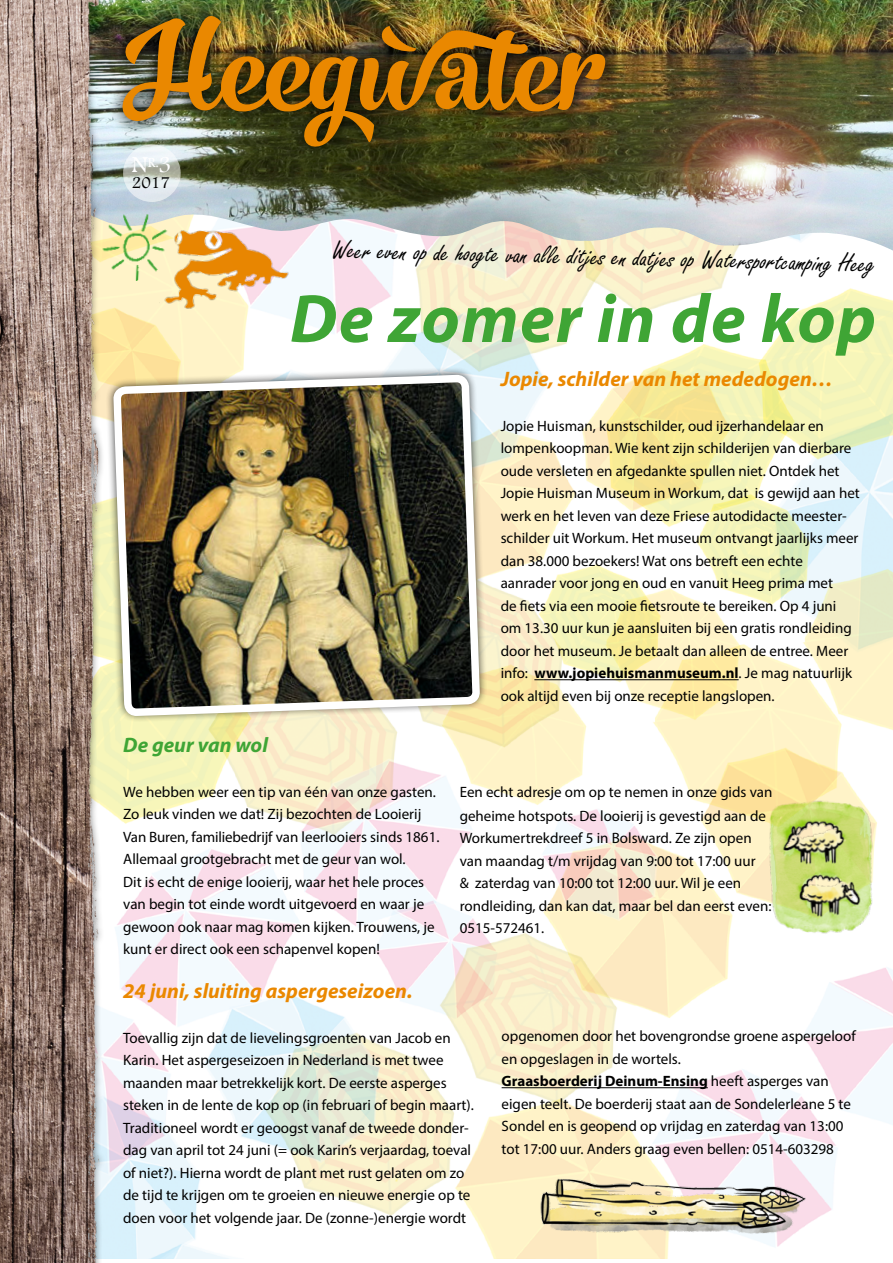
<style>
.page{position:relative;width:893px;height:1263px;background:#fff}
.page>*{position:absolute;margin:0;border:0;box-sizing:border-box;transform-origin:0 0}
.t1{font:115.2px "No.Seven";color:#ea8800}
.t2{font:italic 700 69px "Myriad Pro";letter-spacing:.02em;color:#3fa535}
.t3{font:27.3px "Freestyle Script";color:#000}
.t4{font:23.7px "Footlight MT Light";color:#fff}
.t5{font:italic 700 21px "Myriad Pro";color:#ea8800}
.t6{font:italic 700 21px "Myriad Pro";color:#3fa535}
.t7{font:17.25px "Footlight MT Light";color:#000}
.t8{font:15px/22.5px "Myriad Pro";color:#000}
.s1{font-weight:700}
</style>
<div class="page">
<img style="left:123px;top:251px;width:770px;height:1007px">
<img style="left:123px;top:0;width:770px;height:251px">
<img style="left:0;top:0;width:123px;height:1263px">
<img style="left:146px;top:217px;width:148px;height:94px">
<hr style="left:534px;top:679px;width:205px;height:1px;background:#000">
<img style="left:107px;top:1px;width:513px;height:161px">
<svg style="left:123px;top:144px;width:58px;height:58px;background:#d4dad8"></svg>
<hr style="left:502px;top:1087px;width:206px;height:1px;background:#000">
<svg style="left:105px;top:366px;width:384px;height:359px"></svg>
<img style="left:117px;top:378px;width:359px;height:755px">
<img style="left:763px;top:787px;width:120px;height:162px">
<img style="left:522px;top:1164px;width:296px;height:84px">
<img style="left:87px;top:194px;width:98px;height:114px">
<h1 class="t1" style="left:149px;top:3px;width:455px">Heeg`water</h1>
<h3 class="t4" style="left:132px;top:151px;width:41px">N<sup>R.</sup> 3</h3>
<p class="t7" style="left:132px;top:172px;width:39px">2017</p>
<h3 class="t3" style="left:333px;top:237px;width:544px;rotate:1deg">Weer even op de hoogte van alle ditjes en datjes op Watersportcamping Heeg</h3>
<h2 class="t2" style="left:290px;top:274px;width:588px">De zomer in de kop</h2>
<h3 class="t5" style="left:501px;top:365px;width:334px">Jopie, schilder van het mededogen…</h3>
<p class="t8" style="left:501px;top:414px;width:361px">Jopie Huisman, kunstschilder, oud ijzerhandelaar en lompenkoopman. Wie kent zijn schilderijen van dierbare oude versleten en afgedankte spullen niet. Ontdek het Jopie Huisman Museum in Workum, dat is gewijd aan het werk en het leven van deze Friese autodidacte meester&shy;schilder uit Workum. Het museum ontvangt jaarlijks meer dan 38.000 bezoekers! Wat ons betreft een echte aanrader voor jong en oud en vanuit Heeg prima met<br>de fiets via een mooie fietsroute te bereiken. Op 4 juni om 13.30 uur kun je aansluiten bij een gratis rondleiding door het museum. Je betaalt dan alleen de entree. Meer info: <span class="s1">www.jopiehuismanmuseum.nl</span>. Je mag natuurlijk ook altijd even bij onze receptie langslopen.</p>
<h3 class="t6" style="left:123px;top:731px;width:146px">De geur van wol</h3>
<p class="t8" style="left:123px;top:780px;width:318px">We hebben weer een tip van één van onze gasten.<br>Zo leuk vinden we dat! Zij bezochten de Looierij Van Buren, familiebedrijf van leerlooiers sinds 1861.<br>Allemaal grootgebracht met de geur van wol.<br>Dit is echt de enige looierij, waar het hele proces van begin tot einde wordt uitgevoerd en waar je gewoon ook naar mag komen kijken. Trouwens, je kunt er direct ook een schapenvel kopen!</p>
<p class="t8" style="left:460px;top:779px;width:314px;line-height:24px">Een echt adresje om op te nemen in onze gids van geheime hotspots. De looierij is gevestigd aan de</p>
<p class="t8" style="left:460px;top:826px;width:313px">Workumertrekdreef 5 in Bolsward. Ze zijn open van maandag t/m vrijdag van 9:00 tot 17:00 uur<br>&amp; zaterdag van 10:00 tot 12:00 uur. Wil je een rondleiding, dan kan dat, maar bel dan eerst even:<br>0515-572461.</p>
<h3 class="t5" style="left:123px;top:977px;width:291px">24 juni, sluiting aspergeseizoen.</h3>
<p class="t8" style="left:123px;top:1026px;width:352px">Toevallig zijn dat de lievelingsgroenten van Jacob en Karin. Het aspergeseizoen in Nederland is met twee maanden maar betrekkelijk kort. De eerste asperges steken in de lente de kop op (in februari of begin maart).<br>Traditioneel wordt er geoogst vanaf de tweede donder&shy;dag van april tot 24 juni (= ook Karin’s verjaardag, toeval of niet?). Hierna wordt de plant met rust gelaten om zo de tijd te krijgen om te groeien en nieuwe energie op te doen voor het volgende jaar. De (zonne-)energie wordt</p>
<p class="t8" style="left:502px;top:1025px;width:356px">opgenomen door het bovengrondse groene aspergeloof en opgeslagen in de wortels.<br><span class="s1">Graasboerderij Deinum-Ensing</span> heeft asperges van eigen teelt. De boerderij staat aan de Sondelerleane 5 te Sondel en is geopend op vrijdag en zaterdag van 13:00 tot 17:00 uur. Anders graag even bellen: 0514-603298</p>
</div>
